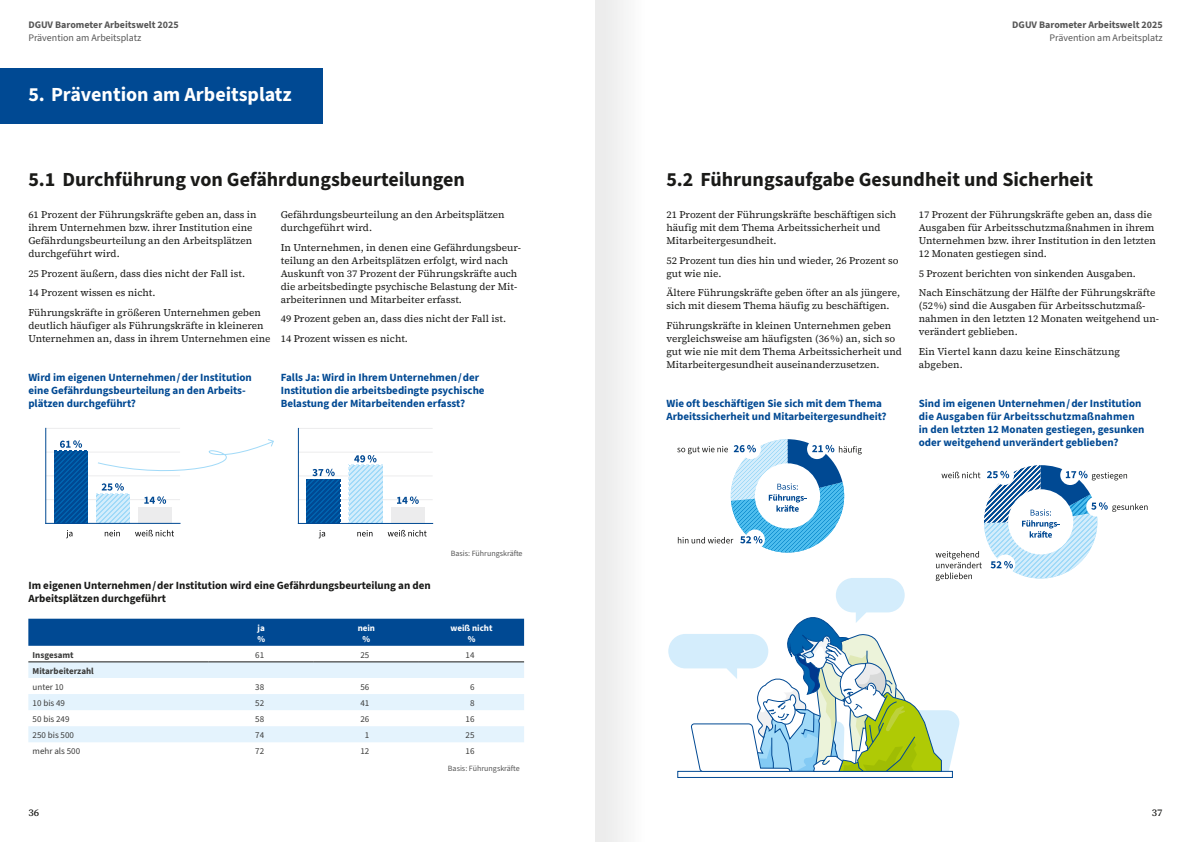
<style>
.page{position:relative;width:1191px;height:842px;background:#fff}
.page>*{position:absolute;margin:0;border:0;box-sizing:border-box;transform-origin:0 0}
.t1{font:700 20px "Source Sans 3";color:#1a1a18}
.t2{font:700 20px "Source Sans 3";color:#fff}
.t3{font:700 11px/13px "Source Sans 3";color:#004993}
.t4{font:700 11px/13px "Source Sans 3";color:#1a1a18}
.t5{font:10px/13px "Source Serif 4";color:#1a1a18}
.t6{font:700 10px "Source Sans 3";color:#565656}
.t7{font:10px "Source Sans 3";color:#565656}
.t8{font:500 10px "Source Serif 4";color:#1a1a18}
.t9{font:9px "Source Sans 3";color:#3b3b3a}
.t10{font:700 9px "Source Sans 3";color:#3b3b3a}
.t11{font:700 9px/11px "Source Sans 3";color:#fff;text-align:center}
.t12{font:8px "Source Sans 3";color:#565656}
</style>
<div class="page">
<div style="left:677px;top:771px;width:276px;height:7px;border:1px solid #004993"></div>
<svg style="left:691px;top:605px;width:269px;height:168px"></svg>
<div style="left:668px;top:634px;width:100px;height:34px;background:#d4edfc;border-radius:17px"></div>
<div style="left:836px;top:578px;width:68px;height:34px;background:#d4edfc;border-radius:17px"></div>
<div style="left:28px;top:619px;width:496px;height:27px;background:#004993"></div>
<svg style="left:28px;top:663px;width:496px;height:79px"></svg>
<hr style="left:28px;top:662px;width:181px;height:1px;background:#1a1a18">
<hr style="left:209px;top:662px;width:105px;height:1px;background:#1a1a18">
<hr style="left:314px;top:662px;width:105px;height:1px;background:#1a1a18">
<hr style="left:419px;top:662px;width:105px;height:1px;background:#1a1a18">
<hr style="left:46px;top:499px;width:134px;height:1px;background:#ececed">
<hr style="left:46px;top:476px;width:134px;height:1px;background:#ececed">
<hr style="left:46px;top:452px;width:134px;height:1px;background:#ececed">
<hr style="left:46px;top:428px;width:134px;height:1px;background:#ececed">
<div style="left:138px;top:507px;width:34px;height:16px;background:#ececed"></div>
<svg style="left:96px;top:494px;width:33px;height:29px"></svg>
<svg style="left:54px;top:451px;width:34px;height:72px;background:#00539d"></svg>
<hr style="left:45px;top:428px;width:1px;height:95px;background:#004993">
<hr style="left:46px;top:523px;width:134px;height:1px;background:#004993">
<svg style="left:66px;top:530px;width:6px;height:8px"></svg>
<svg style="left:105px;top:530px;width:15px;height:6px"></svg>
<svg style="left:135px;top:530px;width:39px;height:6px"></svg>
<svg style="left:60px;top:440px;width:22px;height:8px"></svg>
<hr style="left:298px;top:499px;width:135px;height:1px;background:#ececed">
<hr style="left:298px;top:476px;width:135px;height:1px;background:#ececed">
<hr style="left:298px;top:452px;width:135px;height:1px;background:#ececed">
<div style="left:391px;top:507px;width:33px;height:16px;background:#ececed"></div>
<hr style="left:298px;top:428px;width:135px;height:1px;background:#ececed">
<svg style="left:349px;top:465px;width:33px;height:58px;background:#bee4f9"></svg>
<svg style="left:307px;top:479px;width:33px;height:44px"></svg>
<hr style="left:298px;top:428px;width:1px;height:95px;background:#004993">
<hr style="left:298px;top:523px;width:135px;height:1px;background:#004993">
<svg style="left:319px;top:530px;width:6px;height:8px"></svg>
<svg style="left:357px;top:530px;width:15px;height:6px"></svg>
<svg style="left:388px;top:530px;width:39px;height:6px"></svg>
<svg style="left:397px;top:496px;width:22px;height:8px"></svg>
<svg style="left:312px;top:469px;width:23px;height:7px"></svg>
<svg style="left:354px;top:455px;width:22px;height:7px"></svg>
<div style="left:0;top:69px;width:323px;height:55px;background:#004993"></div>
<svg style="left:97px;top:439px;width:177px;height:65px"></svg>
<svg style="left:677px;top:439px;width:184px;height:114px"></svg>
<svg style="left:935px;top:465px;width:212px;height:116px"></svg>
<p class="t6" style="left:28px;top:18px;width:152px">DGUV Barometer Arbeitswelt 2025</p>
<p class="t7" style="left:28px;top:32px;width:115px">Prävention am Arbeitsplatz</p>
<h1 class="t2" style="left:28px;top:81px;width:265px">5. Prävention am Arbeitsplatz</h1>
<h2 class="t1" style="left:28px;top:166px;width:438px">5.1 Durchführung von Gefährdungsbeurteilungen</h2>
<p class="t5" style="left:28px;top:208px;width:230px">61 Prozent der Führungskräfte geben an, dass in ihrem Unternehmen bzw. ihrer Institution eine Gefährdungsbeurteilung an den Arbeitsplätzen durchgeführt wird.</p>
<p class="t5" style="left:28px;top:267px;width:218px">25 Prozent äußern, dass dies nicht der Fall ist.</p>
<p class="t5" style="left:28px;top:286px;width:129px">14 Prozent wissen es nicht.</p>
<p class="t5" style="left:28px;top:306px;width:244px">Führungskräfte in größeren Unternehmen geben deutlich häufiger als Führungskräfte in kleineren<br>Unternehmen an, dass in ihrem Unternehmen eine</p>
<p class="t5" style="left:281px;top:208px;width:225px">Gefährdungsbeurteilung an den Arbeitsplätzen durchgeführt wird.</p>
<p class="t5" style="left:281px;top:241px;width:241px">In Unternehmen, in denen eine Gefährdungsbeur&shy;teilung an den Arbeitsplätzen erfolgt, wird nach Auskunft von 37 Prozent der Führungskräfte auch die arbeitsbedingte psychische Belastung der Mit&shy;arbeiterinnen und Mitarbeiter erfasst.</p>
<p class="t5" style="left:281px;top:312px;width:227px">49 Prozent geben an, dass dies nicht der Fall ist.</p>
<p class="t5" style="left:281px;top:332px;width:129px">14 Prozent wissen es nicht.</p>
<h3 class="t3" style="left:28px;top:370px;width:225px">Wird im eigenen Unternehmen / der Institution eine Gefährdungsbeurteilung an den Arbeits&shy;plätzen durchgeführt?</h3>
<h3 class="t3" style="left:281px;top:370px;width:205px">Falls Ja: Wird in Ihrem Unternehmen / der<br>Institution die arbeitsbedingte psychische<br>Belastung der Mitarbeitenden erfasst?</h3>
<h3 class="t4" style="left:28px;top:578px;width:404px">Im eigenen Unternehmen / der Institution wird eine Gefährdungsbeurteilung an den<br>Arbeitsplätzen durchgeführt</h3>
<p class="t12" style="left:451px;top:548px;width:73px">Basis: Führungskräfte</p>
<p class="t11" style="left:257px;top:622px;width:9px;text-align:left">ja %</p>
<p class="t11" style="left:358px;top:622px;width:19px">nein %</p>
<p class="t11" style="left:450px;top:622px;width:43px">weiß nicht %</p>
<p class="t10" style="left:33px;top:649px;width:43px">Insgesamt</p>
<p class="t9" style="left:255px;top:649px;width:10px">61</p>
<p class="t9" style="left:360px;top:649px;width:10px">25</p>
<p class="t9" style="left:465px;top:649px;width:10px">14</p>
<p class="t10" style="left:33px;top:665px;width:63px">Mitarbeiterzahl</p>
<p class="t9" style="left:33px;top:681px;width:33px">unter 10</p>
<p class="t9" style="left:255px;top:681px;width:10px">38</p>
<p class="t9" style="left:360px;top:681px;width:10px">56</p>
<p class="t9" style="left:470px;top:681px;width:6px">6</p>
<p class="t9" style="left:33px;top:697px;width:34px">10 bis 49</p>
<p class="t9" style="left:255px;top:697px;width:10px">52</p>
<p class="t9" style="left:360px;top:697px;width:10px">41</p>
<p class="t9" style="left:470px;top:697px;width:6px">8</p>
<p class="t9" style="left:33px;top:713px;width:38px">50 bis 249</p>
<p class="t9" style="left:255px;top:713px;width:10px">58</p>
<p class="t9" style="left:360px;top:713px;width:10px">26</p>
<p class="t9" style="left:465px;top:713px;width:10px">16</p>
<p class="t9" style="left:33px;top:729px;width:43px">250 bis 500</p>
<p class="t9" style="left:255px;top:729px;width:10px">74</p>
<p class="t9" style="left:365px;top:729px;width:6px">1</p>
<p class="t9" style="left:465px;top:729px;width:10px">25</p>
<p class="t9" style="left:33px;top:745px;width:49px">mehr als 500</p>
<p class="t9" style="left:255px;top:745px;width:10px">72</p>
<p class="t9" style="left:360px;top:745px;width:10px">12</p>
<p class="t9" style="left:465px;top:745px;width:10px">16</p>
<p class="t12" style="left:448px;top:763px;width:73px">Basis: Führungskräfte</p>
<p class="t8" style="left:28px;top:806px;width:12px">36</p>
<p class="t6" style="left:1012px;top:18px;width:152px">DGUV Barometer Arbeitswelt 2025</p>
<p class="t7" style="left:1049px;top:32px;width:115px">Prävention am Arbeitsplatz</p>
<h2 class="t1" style="left:666px;top:166px;width:428px">5.2 Führungsaufgabe Gesundheit und Sicherheit</h2>
<p class="t5" style="left:666px;top:208px;width:231px">21 Prozent der Führungskräfte beschäftigen sich häufig mit dem Thema Arbeitssicherheit und<br>Mitarbeitergesundheit.</p>
<p class="t5" style="left:666px;top:254px;width:234px">52 Prozent tun dies hin und wieder, 26 Prozent so gut wie nie.</p>
<p class="t5" style="left:666px;top:286px;width:235px">Ältere Führungskräfte geben öfter an als jüngere, sich mit diesem Thema häufig zu beschäftigen.</p>
<p class="t5" style="left:666px;top:319px;width:237px">Führungskräfte in kleinen Unternehmen geben vergleichsweise am häufigsten (36 %) an, sich so gut wie nie mit dem Thema Arbeitssicherheit und Mitarbeitergesundheit auseinanderzusetzen.</p>
<p class="t5" style="left:918px;top:208px;width:239px">17 Prozent der Führungskräfte geben an, dass die Ausgaben für Arbeitsschutzmaßnahmen in ihrem Unternehmen bzw. ihrer Institution in den letzten 12 Monaten gestiegen sind.</p>
<p class="t5" style="left:918px;top:267px;width:219px">5 Prozent berichten von sinkenden Ausgaben.</p>
<p class="t5" style="left:918px;top:286px;width:242px">Nach Einschätzung der Hälfte der Führungskräfte (52 %) sind die Ausgaben für Arbeitsschutzmaß&shy;nahmen in den letzten 12 Monaten weitgehend un&shy;verändert geblieben.</p>
<p class="t5" style="left:918px;top:345px;width:203px">Ein Viertel kann dazu keine Einschätzung abgeben.</p>
<h3 class="t3" style="left:666px;top:396px;width:222px">Wie oft beschäftigen Sie sich mit dem Thema<br>Arbeitssicherheit und Mitarbeitergesundheit?</h3>
<h3 class="t3" style="left:918px;top:396px;width:227px">Sind im eigenen Unternehmen / der Institution die Ausgaben für Arbeitsschutzmaßnahmen in den letzten 12 Monaten gestiegen, gesunken oder weitgehend unverändert geblieben?</h3>
<p class="t8" style="left:1151px;top:806px;width:12px">37</p>
</div>
